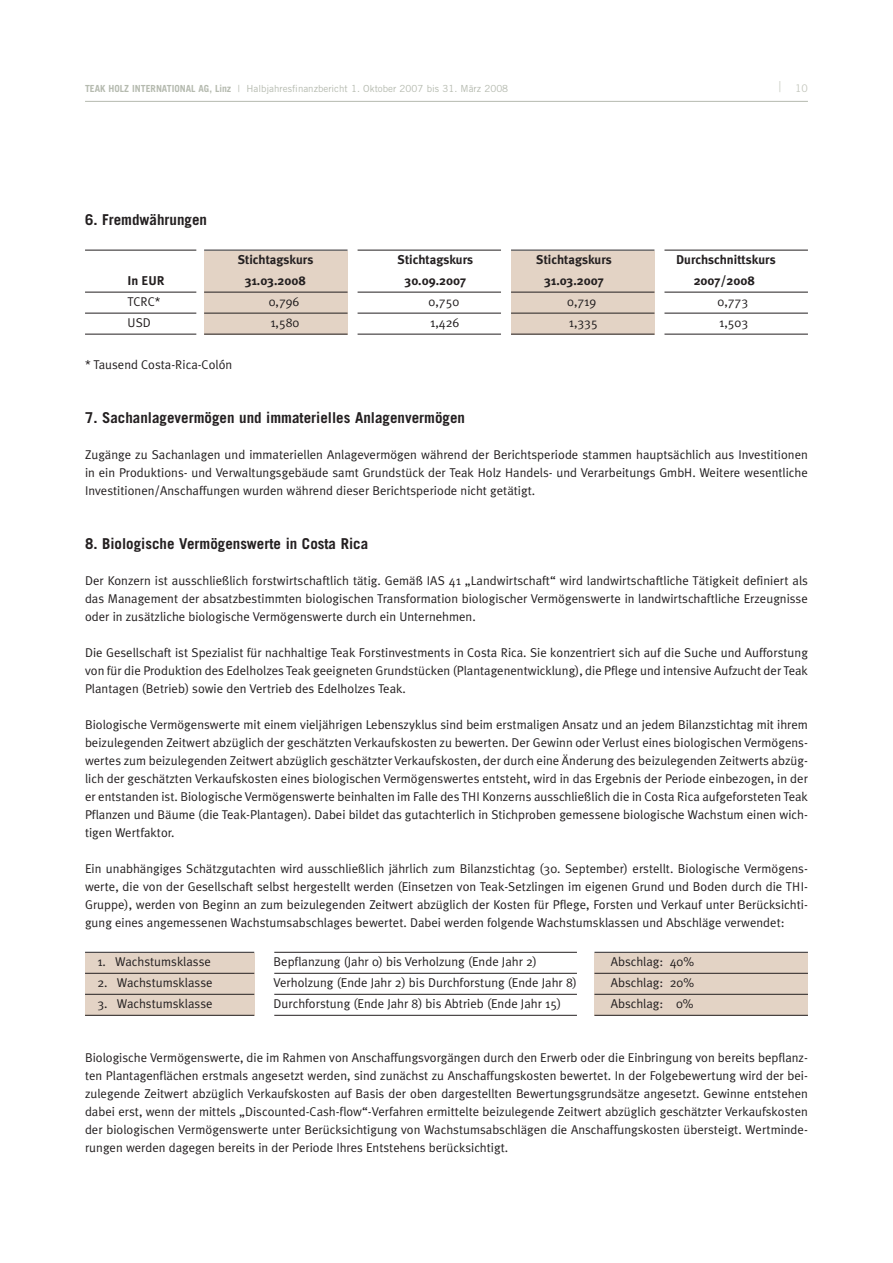
<style>
.page{position:relative;width:893px;height:1263px;background:#fff}
.page>*{position:absolute;margin:0;border:0;box-sizing:border-box;transform-origin:0 0}
.t1{font:700 15px "Trade Gothic";color:#231f20}
.t2{font:12.75px/18px "Meta Plus Normal";color:#231f20;text-align:justify}
.t3{font:700 12.75px "Meta Plus";color:#231f20}
.t4{font:10.5px "Trade Gothic";color:#c3c6bc}
.t5{font:9.75px "Trade Gothic";color:#b5baaf}
.s1{font-weight:700}
.s2{font-size:15px}
</style>
<div class="page">
<div style="left:85px;top:953px;width:169px;height:62px;background:#e3d3c5"></div>
<hr style="left:85px;top:994px;width:169px;height:1px;background:#231f20">
<hr style="left:85px;top:1015px;width:169px;height:1px;background:#231f20">
<hr style="left:85px;top:973px;width:169px;height:1px;background:#231f20">
<hr style="left:274px;top:994px;width:303px;height:1px;background:#231f20">
<hr style="left:274px;top:1015px;width:303px;height:1px;background:#231f20">
<hr style="left:274px;top:973px;width:303px;height:1px;background:#231f20">
<div style="left:594px;top:953px;width:214px;height:62px;background:#e3d3c5"></div>
<hr style="left:594px;top:994px;width:214px;height:1px;background:#231f20">
<hr style="left:594px;top:1015px;width:214px;height:1px;background:#231f20">
<hr style="left:594px;top:973px;width:214px;height:1px;background:#231f20">
<hr style="left:85px;top:952px;width:169px;height:1px;background:#231f20">
<hr style="left:274px;top:952px;width:303px;height:1px;background:#231f20">
<hr style="left:594px;top:952px;width:214px;height:1px;background:#231f20">
<hr style="left:85px;top:292px;width:111px;height:1px;background:#231f20">
<hr style="left:85px;top:313px;width:111px;height:1px;background:#231f20">
<hr style="left:85px;top:334px;width:111px;height:1px;background:#231f20">
<div style="left:204px;top:251px;width:144px;height:83px;background:#e3d3c5"></div>
<hr style="left:204px;top:292px;width:144px;height:1px;background:#231f20">
<hr style="left:204px;top:313px;width:144px;height:1px;background:#231f20">
<hr style="left:204px;top:334px;width:144px;height:1px;background:#231f20">
<hr style="left:358px;top:292px;width:143px;height:1px;background:#231f20">
<hr style="left:358px;top:313px;width:143px;height:1px;background:#231f20">
<hr style="left:358px;top:334px;width:143px;height:1px;background:#231f20">
<div style="left:511px;top:251px;width:143px;height:83px;background:#e3d3c5"></div>
<hr style="left:511px;top:292px;width:143px;height:1px;background:#231f20">
<hr style="left:511px;top:313px;width:143px;height:1px;background:#231f20">
<hr style="left:511px;top:334px;width:143px;height:1px;background:#231f20">
<hr style="left:664px;top:292px;width:144px;height:1px;background:#231f20">
<hr style="left:664px;top:313px;width:144px;height:1px;background:#231f20">
<hr style="left:664px;top:334px;width:144px;height:1px;background:#231f20">
<hr style="left:204px;top:250px;width:144px;height:1px;background:#231f20">
<hr style="left:358px;top:250px;width:143px;height:1px;background:#231f20">
<hr style="left:511px;top:250px;width:143px;height:1px;background:#231f20">
<hr style="left:664px;top:250px;width:144px;height:1px;background:#231f20">
<hr style="left:85px;top:250px;width:111px;height:1px;background:#231f20">
<hr style="left:85px;top:101px;width:723px;height:1px;background:#b5baaf">
<p class="t5" style="left:85px;top:85px;width:425px"><span class="s1">TEAK HOLZ INTERNATIONAL AG, Linz</span> | Halbjahresfinanzbericht 1. Oktober 2007 bis 31. März 2008</p>
<p class="t4" style="left:779px;top:84px;width:31px"><span class="s2">|</span> 10</p>
<p class="t1" style="left:85px;top:214px;width:124px">6. Fremdwährungen</p>
<p class="t3" style="left:238px;top:253px;width:77px">Stichtagskurs</p>
<p class="t3" style="left:398px;top:253px;width:77px">Stichtagskurs</p>
<p class="t3" style="left:536px;top:253px;width:77px">Stichtagskurs</p>
<p class="t3" style="left:676px;top:253px;width:101px">Durchschnittskurs</p>
<p class="t3" style="left:128px;top:274px;width:39px">In EUR</p>
<p class="t3" style="left:245px;top:274px;width:62px">31.03.2008</p>
<p class="t3" style="left:405px;top:274px;width:63px">30.09.2007</p>
<p class="t3" style="left:545px;top:274px;width:61px">31.03.2007</p>
<p class="t3" style="left:694px;top:274px;width:63px">2007/2008</p>
<p class="t2" style="left:128px;top:294px;width:34px">TCRC*</p>
<p class="t2" style="left:269px;top:294px;width:32px">0,796</p>
<p class="t2" style="left:429px;top:294px;width:32px">0,750</p>
<p class="t2" style="left:567px;top:294px;width:31px">0,719</p>
<p class="t2" style="left:717px;top:294px;width:32px">0,773</p>
<p class="t2" style="left:128px;top:315px;width:25px">USD</p>
<p class="t2" style="left:270px;top:315px;width:31px">1,580</p>
<p class="t2" style="left:430px;top:315px;width:31px">1,426</p>
<p class="t2" style="left:569px;top:315px;width:31px">1,335</p>
<p class="t2" style="left:719px;top:315px;width:31px">1,503</p>
<p class="t2" style="left:85px;top:357px;width:149px">* Tausend Costa-Rica-Colón</p>
<p class="t1" style="left:85px;top:412px;width:381px">7. Sachanlagevermögen und immaterielles Anlagenvermögen</p>
<p class="t2" style="left:85px;top:447px;width:724px">Zugänge zu Sachanlagen und immateriellen Anlagevermögen während der Berichtsperiode stammen hauptsächlich aus Investitionen in ein Produktions- und Verwaltungsgebäude samt Grundstück der Teak Holz Handels- und Verarbeitungs GmbH. Weitere wesentliche Investitionen/Anschaffungen wurden während dieser Berichtsperiode nicht getätigt.</p>
<p class="t1" style="left:85px;top:538px;width:285px">8. Biologische Vermögenswerte in Costa Rica</p>
<p class="t2" style="left:85px;top:573px;width:724px">Der Konzern ist ausschließlich forstwirtschaftlich tätig. Gemäß IAS 41 „Landwirtschaft“ wird landwirtschaftliche Tätigkeit definiert als das Management der absatzbestimmten biologischen Transformation biologischer Vermögenswerte in landwirtschaftliche Erzeugnisse oder in zusätzliche biologische Vermögenswerte durch ein Unternehmen.</p>
<p class="t2" style="left:85px;top:645px;width:724px">Die Gesellschaft ist Spezialist für nachhaltige Teak Forstinvestments in Costa Rica. Sie konzentriert sich auf die Suche und Aufforstung von für die Produktion des Edelholzes Teak geeigneten Grundstücken (Plantagenentwicklung), die Pflege und intensive Aufzucht der Teak Plantagen (Betrieb) sowie den Vertrieb des Edelholzes Teak.</p>
<p class="t2" style="left:85px;top:717px;width:724px">Biologische Vermögenswerte mit einem vieljährigen Lebenszyklus sind beim erstmaligen Ansatz und an jedem Bilanzstichtag mit ihrem beizulegenden Zeitwert abzüglich der geschätzten Verkaufskosten zu bewerten. Der Gewinn oder Verlust eines biologischen Vermögens&shy;wertes zum beizulegenden Zeitwert abzüglich geschätzter Verkaufskosten, der durch eine Änderung des beizulegenden Zeitwerts abzüg&shy;lich der geschätzten Verkaufskosten eines biologischen Vermögenswertes entsteht, wird in das Ergebnis der Periode einbezogen, in der er entstanden ist. Biologische Vermögenswerte beinhalten im Falle des THI Konzerns ausschließlich die in Costa Rica aufgeforsteten Teak Pflanzen und Bäume (die Teak-Plantagen). Dabei bildet das gutachterlich in Stichproben gemessene biologische Wachstum einen wich&shy;tigen Wertfaktor.</p>
<p class="t2" style="left:85px;top:861px;width:724px">Ein unabhängiges Schätzgutachten wird ausschließlich jährlich zum Bilanzstichtag (30. September) erstellt. Biologische Vermögens&shy;werte, die von der Gesellschaft selbst hergestellt werden (Einsetzen von Teak-Setzlingen im eigenen Grund und Boden durch die THI-Gruppe), werden von Beginn an zum beizulegenden Zeitwert abzüglich der Kosten für Pflege, Forsten und Verkauf unter Berücksichti&shy;gung eines angemessenen Wachstumsabschlages bewertet. Dabei werden folgende Wachstumsklassen und Abschläge verwendet:</p>
<p class="t2" style="left:97px;top:954px;width:115px">1. Wachstumsklasse</p>
<p class="t2" style="left:274px;top:954px;width:265px">Bepflanzung (Jahr 0) bis Verholzung (Ende Jahr 2)</p>
<p class="t2" style="left:611px;top:954px;width:85px">Abschlag: 40%</p>
<p class="t2" style="left:97px;top:975px;width:117px">2. Wachstumsklasse</p>
<p class="t2" style="left:274px;top:975px;width:305px">Verholzung (Ende Jahr 2) bis Durchforstung (Ende Jahr 8)</p>
<p class="t2" style="left:611px;top:975px;width:85px">Abschlag: 20%</p>
<p class="t2" style="left:97px;top:996px;width:117px">3. Wachstumsklasse</p>
<p class="t2" style="left:274px;top:996px;width:289px">Durchforstung (Ende Jahr 8) bis Abtrieb (Ende Jahr 15)</p>
<p class="t2" style="left:611px;top:996px;width:84px">Abschlag: 0%</p>
<p class="t2" style="left:85px;top:1050px;width:724px">Biologische Vermögenswerte, die im Rahmen von Anschaffungsvorgängen durch den Erwerb oder die Einbringung von bereits bepflanz&shy;ten Plantagenflächen erstmals angesetzt werden, sind zunächst zu Anschaffungskosten bewertet. In der Folgebewertung wird der bei&shy;zulegende Zeitwert abzüglich Verkaufskosten auf Basis der oben dargestellten Bewertungsgrundsätze angesetzt. Gewinne entstehen dabei erst, wenn der mittels „Discounted-Cash-flow“-Verfahren ermittelte beizulegende Zeitwert abzüglich geschätzter Verkaufskosten der biologischen Vermögenswerte unter Berücksichtigung von Wachstumsabschlägen die Anschaffungskosten übersteigt. Wertminde&shy;rungen werden dagegen bereits in der Periode Ihres Entstehens berücksichtigt.</p>
</div>
